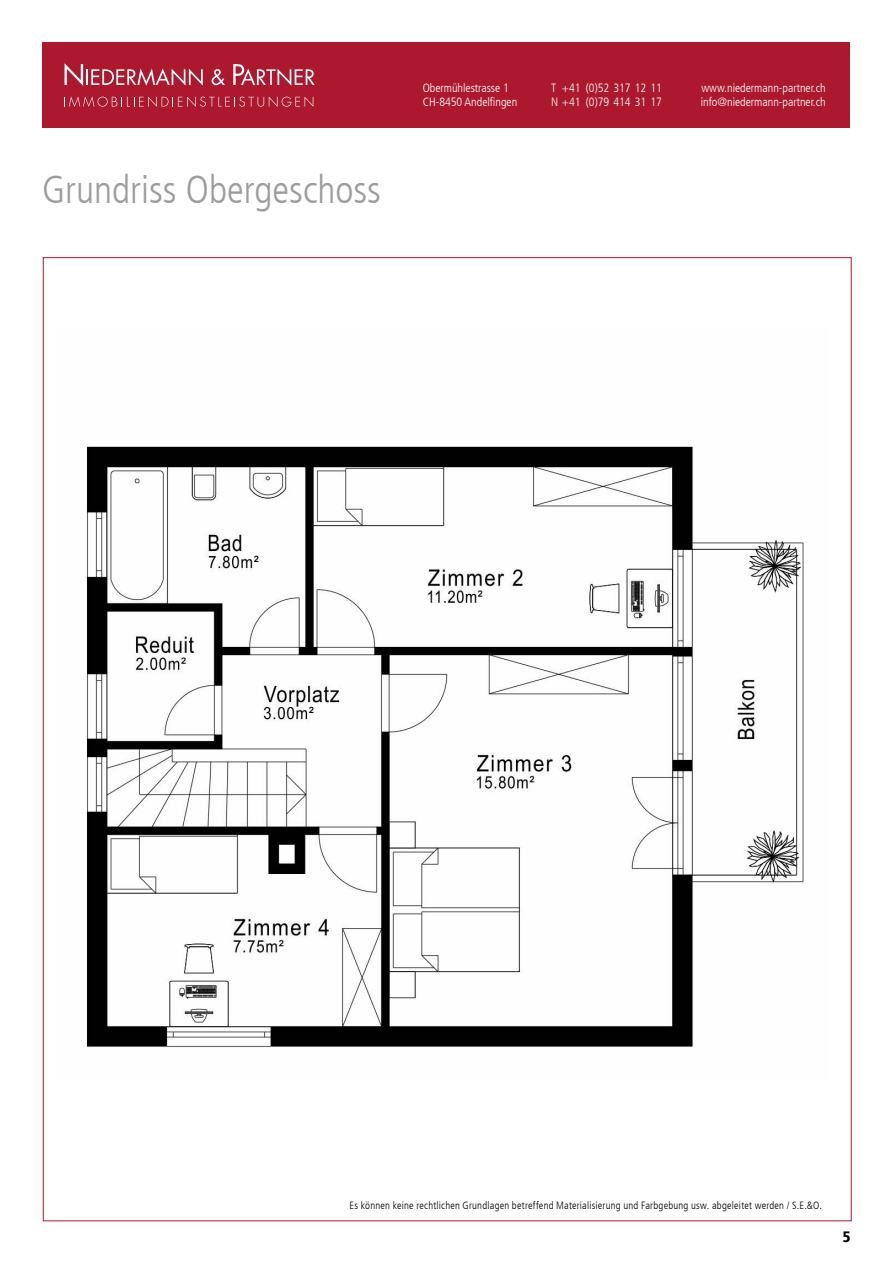
<style>
.page{position:relative;width:893px;height:1263px;background:#fff}
.page>*{position:absolute;margin:0;border:0;box-sizing:border-box;transform-origin:0 0}
.t1{font:300 condensed 39px "Frutiger LT";color:#9d9d9c}
.t2{font:900 condensed 15px "Frutiger LT";color:#000}
.t3{font:300 condensed 12px/14.4px "Frutiger LT";color:#fff}
.t4{font:300 condensed 10.5px "Frutiger LT";letter-spacing:.02em;color:#000}
</style>
<div class="page">
<img style="left:86px;top:446px;width:718px;height:602px">
<div style="left:43px;top:43px;width:807px;height:85px;background:#ac182d"></div>
<svg style="left:212px;top:69px;width:13px;height:16px"></svg>
<svg style="left:65px;top:64px;width:138px;height:22px"></svg>
<svg style="left:233px;top:64px;width:82px;height:22px"></svg>
<svg style="left:69px;top:96px;width:244px;height:11px"></svg>
<h1 class="t1" style="left:42px;top:167px;width:340px">Grundriss Obergeschoss</h1>
<p class="t3" style="left:551px;top:81px;width:112px">T +41 (0)52 317 12 11<br>N +41 (0)79 414 31 17</p>
<p class="t3" style="left:423px;top:81px;width:96px">Obermühlestrasse 1<br>CH-8450 Andelfingen</p>
<p class="t3" style="left:701px;top:81px;width:126px">www.niedermann-partner.ch info@niedermann-partner.ch</p>
<p class="t4" style="left:349px;top:1199px;width:474px">Es können keine rechtlichen Grundlagen betreffend Materialisierung und Farbgebung usw. abgeleitet werden / S.E.&amp;O.</p>
<p class="t2" style="left:843px;top:1228px;width:9px">5</p>
</div>
